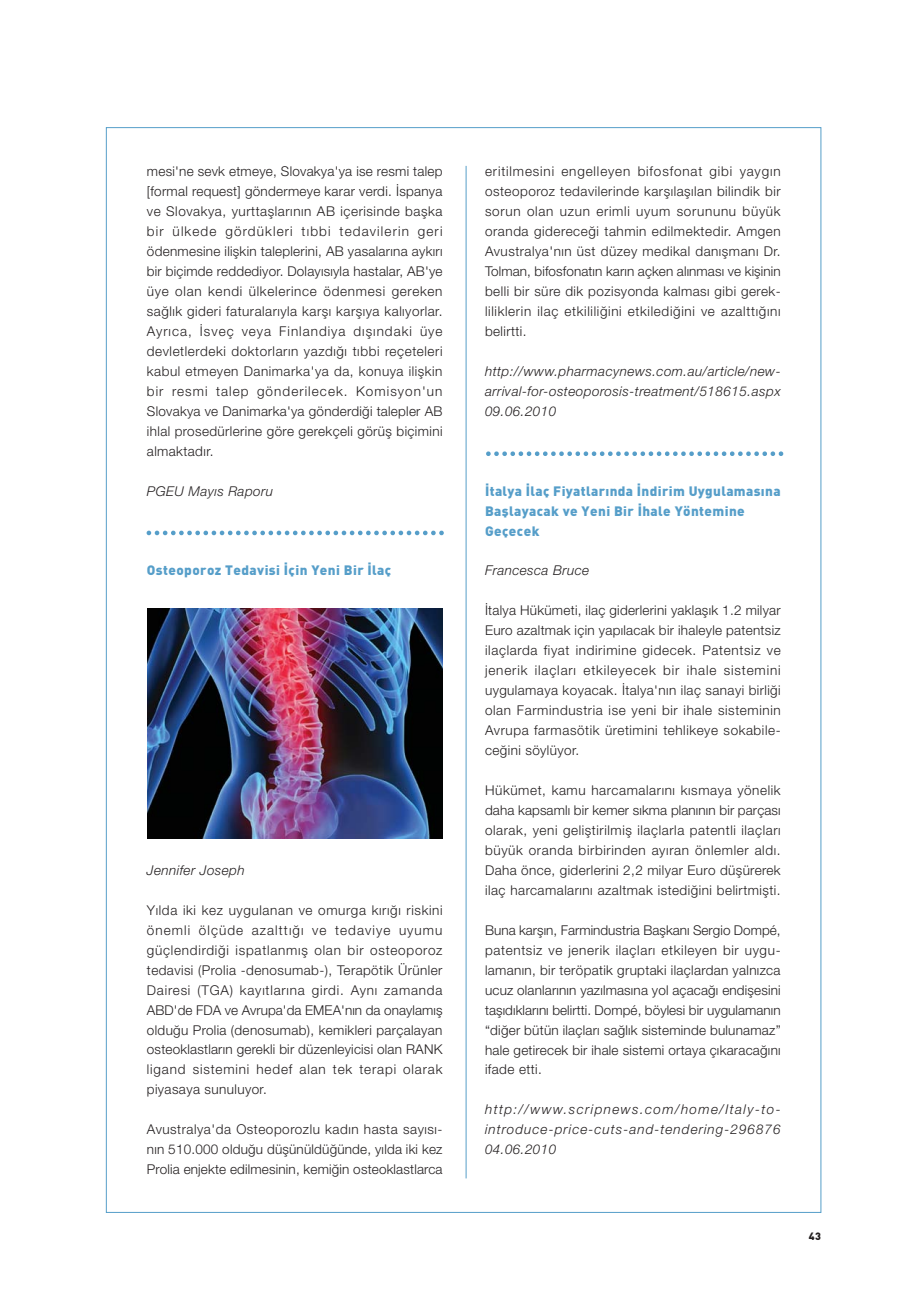
<style>
.page{position:relative;width:906px;height:1289px;background:#fff}
.page>*{position:absolute;margin:0;border:0;box-sizing:border-box;transform-origin:0 0}
.t1{font:300 13.5px/20px "Helvetica Neue";letter-spacing:.03em;color:#231f20;text-align:justify}
.t2{font:italic 300 13.5px/20px "Helvetica Neue";letter-spacing:.035em;color:#231f20;text-align:justify}
.t3{font:900 13.5px/20px "DIN Bek";letter-spacing:.03em;color:#569ec9}
.t4{font:900 10.5px "DIN Bek";color:#231f20}
</style>
<div class="page">
<hr style="left:466px;top:166px;width:1px;height:1012px;background:#569ec9">
<svg style="left:147px;top:530px;width:297px;height:5px"></svg>
<svg style="left:486px;top:451px;width:297px;height:5px"></svg>
<img style="left:147px;top:608px;width:296px;height:230px">
<p class="t1" style="left:147px;top:163px;width:297px">mesi'ne sevk etmeye, Slovakya'ya ise resmi talep [formal request] göndermeye karar verdi. İspanya ve Slovakya, yurttaşlarının AB içerisinde başka bir ülkede gördükleri tıbbi tedavilerin geri ödenmesine ilişkin taleplerini, AB yasalarına aykırı bir biçimde reddediyor. Dolayısıyla hastalar, AB'ye üye olan kendi ülkelerince ödenmesi gereken sağlık gideri faturalarıyla karşı karşıya kalıyorlar.<br>Ayrıca, İsveç veya Finlandiya dışındaki üye devletlerdeki doktorların yazdığı tıbbi reçeteleri kabul etmeyen Danimarka'ya da, konuya ilişkin bir resmi talep gönderilecek. Komisyon'un Slovakya ve Danimarka'ya gönderdiği talepler AB ihlal prosedürlerine göre gerekçeli görüş biçimini almaktadır.</p>
<p class="t2" style="left:147px;top:482px;width:128px">PGEU Mayıs Raporu</p>
<p class="t3" style="left:147px;top:562px;width:246px">Osteoporoz Tedavisi ‹çin Yeni Bir ‹laç</p>
<p class="t2" style="left:147px;top:861px;width:99px">Jennifer Joseph</p>
<p class="t1" style="left:147px;top:901px;width:297px">Yılda iki kez uygulanan ve omurga kırığı riskini önemli ölçüde azalttığı ve tedaviye uyumu güçlendirdiği ispatlanmış olan bir osteoporoz tedavisi (Prolia -denosumab-), Terapötik Ürünler Dairesi (TGA) kayıtlarına girdi. Aynı zamanda ABD'de FDA ve Avrupa'da EMEA'nın da onaylamış olduğu Prolia (denosumab), kemikleri parçalayan osteoklastların gerekli bir düzenleyicisi olan RANK ligand sistemini hedef alan tek terapi olarak piyasaya sunuluyor.</p>
<p class="t1" style="left:147px;top:1120px;width:297px">Avustralya'da Osteoporozlu kadın hasta sayısı&shy;nın 510.000 olduğu düşünüldüğünde, yılda iki kez Prolia enjekte edilmesinin, kemiğin osteoklastlarca</p>
<p class="t1" style="left:485px;top:163px;width:297px">eritilmesini engelleyen bifosfonat gibi yaygın osteoporoz tedavilerinde karşılaşılan bilindik bir sorun olan uzun erimli uyum sorununu büyük oranda gidereceği tahmin edilmektedir. Amgen Avustralya'nın üst düzey medikal danışmanı Dr.<br>Tolman, bifosfonatın karın açken alınması ve kişinin belli bir süre dik pozisyonda kalması gibi gerek&shy;liliklerin ilaç etkililiğini etkilediğini ve azalttığını belirtti.</p>
<p class="t2" style="left:485px;top:362px;width:297px">http://www.pharmacynews.com.au/article/new&shy;arrival-for-osteoporosis-treatment/518615.aspx 09.06.2010</p>
<p class="t3" style="left:485px;top:482px;width:297px">‹talya ‹laç Fiyatlar›nda ‹ndirim Uygulamas›na<br>Bafllayacak ve Yeni Bir ‹hale Yöntemine<br>Geçecek</p>
<p class="t2" style="left:485px;top:562px;width:106px">Francesca Bruce</p>
<p class="t1" style="left:485px;top:602px;width:297px">İtalya Hükümeti, ilaç giderlerini yaklaşık 1.2 milyar Euro azaltmak için yapılacak bir ihaleyle patentsiz ilaçlarda fiyat indirimine gidecek. Patentsiz ve jenerik ilaçları etkileyecek bir ihale sistemini uygulamaya koyacak. İtalya'nın ilaç sanayi birliği olan Farmindustria ise yeni bir ihale sisteminin Avrupa farmasötik üretimini tehlikeye sokabile&shy;ceğini söylüyor.</p>
<p class="t1" style="left:485px;top:781px;width:297px">Hükümet, kamu harcamalarını kısmaya yönelik daha kapsamlı bir kemer sıkma planının bir parçası olarak, yeni geliştirilmiş ilaçlarla patentli ilaçları büyük oranda birbirinden ayıran önlemler aldı.<br>Daha önce, giderlerini 2,2 milyar Euro düşürerek ilaç harcamalarını azaltmak istediğini belirtmişti.</p>
<p class="t1" style="left:485px;top:921px;width:297px">Buna karşın, Farmindustria Başkanı Sergio Dompé, patentsiz ve jenerik ilaçları etkileyen bir uygu&shy;lamanın, bir teröpatik gruptaki ilaçlardan yalnızca ucuz olanlarının yazılmasına yol açacağı endişesini taşıdıklarını belirtti. Dompé, böylesi bir uygulamanın “diğer bütün ilaçları sağlık sisteminde bulunamaz” hale getirecek bir ihale sistemi ortaya çıkaracağını ifade etti.</p>
<p class="t2" style="left:485px;top:1100px;width:297px">http://www.scripnews.com/home/Italy-to&shy;introduce-price-cuts-and-tendering-296876<br>04.06.2010</p>
<p class="t4" style="left:809px;top:1232px;width:13px">43</p>
</div>
